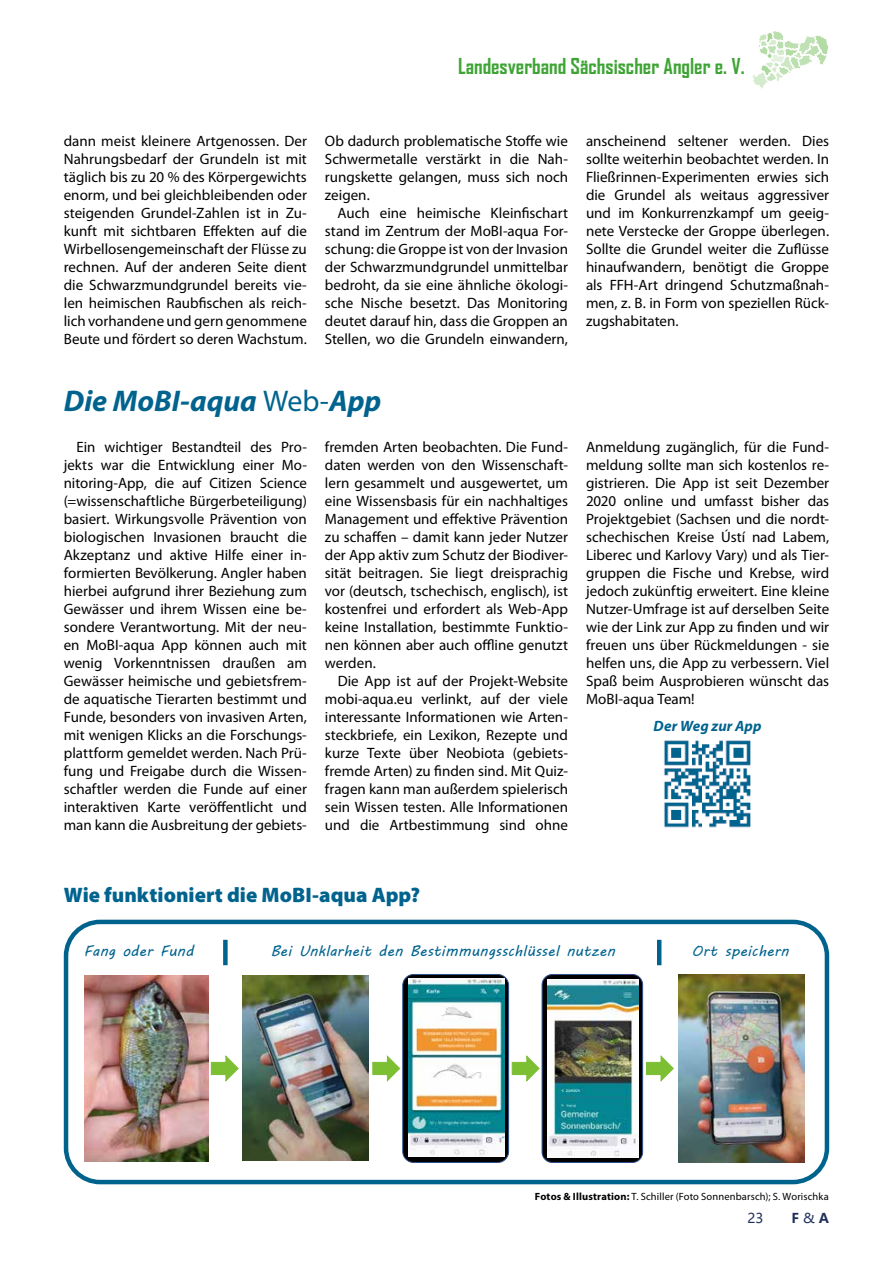
<style>
.page{position:relative;width:893px;height:1263px;background:#fff}
.page>*{position:absolute;margin:0;border:0;box-sizing:border-box;transform-origin:0 0}
.t1{font:italic 700 30px "Myriad Pro";color:#00638e}
.t2{font:700 21px "Agency FB";color:#3da434}
.t3{font:21px "Myriad Variable Concept";color:#00638e}
.t4{font:15px/18px "Myriad Pro";color:#000;text-align:justify}
.t5{font:15px "MV Boli";letter-spacing:.01em;color:#00638e}
.t6{font:italic 700 15px "Myriad Pro";letter-spacing:.01em;color:#00638e}
.t7{font:700 13.5px "Microsoft Ya Hei";color:#1d2e57}
.t8{font:13.5px "Microsoft Ya Hei";color:#1d2e57}
.t9{font:10.5px "Myriad Pro";letter-spacing:.01em;color:#000}
.s1{font-weight:400;font-style:normal}
.s2{font-weight:700}
.s3{font-family:"Myriad Variable Concept"}
.s4{font-weight:400}
</style>
<div class="page">
<svg style="left:752px;top:31px;width:77px;height:58px"></svg>
<img style="left:84px;top:975px;width:125px;height:186px">
<img style="left:678px;top:974px;width:127px;height:188px">
<img style="left:242px;top:975px;width:127px;height:186px">
<svg style="left:402px;top:974px;width:107px;height:189px;fill:#000"></svg>
<img style="left:408px;top:979px;width:96px;height:177px">
<svg style="left:211px;top:1055px;width:28px;height:27px"></svg>
<svg style="left:511px;top:1055px;width:29px;height:27px"></svg>
<svg style="left:372px;top:1055px;width:29px;height:27px"></svg>
<div style="left:542px;top:974px;width:101px;height:189px;background:#000;border:1px solid #2f528f;border-radius:10px"></div>
<img style="left:547px;top:979px;width:92px;height:178px">
<svg style="left:646px;top:1055px;width:28px;height:27px"></svg>
<div style="left:64px;top:920px;width:765px;height:264px;border:4px solid #00638e;border-radius:34px"></div>
<div style="left:223px;top:940px;width:5px;height:25px;background:#00638e"></div>
<hr style="left:657px;top:940px;width:4px;height:25px;background:#00638e">
<img style="left:664px;top:740px;width:87px;height:88px">
<h2 class="t2" style="left:458px;top:53px;width:288px">Landesverband Sächsischer Angler e. V.</h2>
<p class="t4" style="left:64px;top:132px;width:245px">dann meist kleinere Artgenossen. Der Nahrungsbedarf der Grundeln ist mit täglich bis zu 20 % des Körpergewichts enorm, und bei gleichbleibenden oder steigenden Grundel-Zahlen ist in Zu&shy;kunft mit sichtbaren Effekten auf die Wirbellosengemeinschaft der Flüsse zu rechnen. Auf der anderen Seite dient die Schwarzmundgrundel bereits vie&shy;len heimischen Raubfischen als reich&shy;lich vorhandene und gern genommene Beute und fördert so deren Wachstum.</p>
<p class="t4" style="left:325px;top:132px;width:245px">Ob dadurch problematische Stoffe wie Schwermetalle verstärkt in die Nah&shy;rungskette gelangen, muss sich noch zeigen.</p>
<p class="t4" style="left:325px;top:204px;width:245px;text-indent:13px">Auch eine heimische Kleinfischart stand im Zentrum der MoBI-aqua For&shy;schung: die Groppe ist von der Invasion der Schwarzmundgrundel unmittelbar bedroht, da sie eine ähnliche ökologi&shy;sche Nische besetzt. Das Monitoring deutet darauf hin, dass die Groppen an Stellen, wo die Grundeln einwandern,</p>
<p class="t4" style="left:586px;top:132px;width:245px">anscheinend seltener werden. Dies sollte weiterhin beobachtet werden. In Fließrinnen-Experimenten erwies sich die Grundel als weitaus aggressiver und im Konkurrenzkampf um geeig&shy;nete Verstecke der Groppe überlegen.<br>Sollte die Grundel weiter die Zuflüsse hinaufwandern, benötigt die Groppe als FFH-Art dringend Schutzmaßnah&shy;men, z. B. in Form von speziellen Rück&shy;zugshabitaten.</p>
<h1 class="t1" style="left:64px;top:381px;width:319px">Die MoBI-aqua <span class="s1">Web-</span>App</h1>
<p class="t4" style="left:64px;top:438px;width:245px;text-indent:13px">Ein wichtiger Bestandteil des Pro&shy;jekts war die Entwicklung einer Mo&shy;nitoring-App, die auf Citizen Science (=wissenschaftliche Bürgerbeteiligung) basiert. Wirkungsvolle Prävention von biologischen Invasionen braucht die Akzeptanz und aktive Hilfe einer in&shy;formierten Bevölkerung. Angler haben hierbei aufgrund ihrer Beziehung zum Gewässer und ihrem Wissen eine be&shy;sondere Verantwortung. Mit der neu&shy;en MoBI-aqua App können auch mit wenig Vorkenntnissen draußen am Gewässer heimische und gebietsfrem&shy;de aquatische Tierarten bestimmt und Funde, besonders von invasiven Arten, mit wenigen Klicks an die Forschungs&shy;plattform gemeldet werden. Nach Prü&shy;fung und Freigabe durch die Wissen&shy;schaftler werden die Funde auf einer interaktiven Karte veröffentlicht und man kann die Ausbreitung der gebiets-</p>
<p class="t4" style="left:325px;top:438px;width:245px">fremden Arten beobachten. Die Fund&shy;daten werden von den Wissenschaft&shy;lern gesammelt und ausgewertet, um eine Wissensbasis für ein nachhaltiges Management und effektive Prävention zu schaffen – damit kann jeder Nutzer der App aktiv zum Schutz der Biodiver&shy;sität beitragen. Sie liegt dreisprachig vor (deutsch, tschechisch, englisch), ist kostenfrei und erfordert als Web-App keine Installation, bestimmte Funktio&shy;nen können aber auch offline genutzt werden.</p>
<p class="t4" style="left:325px;top:672px;width:245px;text-indent:13px">Die App ist auf der Projekt-Website mobi-aqua.eu verlinkt, auf der viele interessante Informationen wie Arten&shy;steckbriefe, ein Lexikon, Rezepte und kurze Texte über Neobiota (gebiets&shy;fremde Arten) zu finden sind. Mit Quiz&shy;fragen kann man außerdem spielerisch sein Wissen testen. Alle Informationen und die Artbestimmung sind ohne</p>
<p class="t4" style="left:586px;top:438px;width:245px">Anmeldung zugänglich, für die Fund&shy;meldung sollte man sich kostenlos re&shy;gistrieren. Die App ist seit Dezember 2020 online und umfasst bisher das Projektgebiet (Sachsen und die nordt&shy;schechischen Kreise Ústí nad Labem, Liberec und Karlovy Vary) und als Tier&shy;gruppen die Fische und Krebse, wird jedoch zukünftig erweitert. Eine kleine Nutzer-Umfrage ist auf derselben Seite wie der Link zur App zu finden und wir freuen uns über Rückmeldungen - sie helfen uns, die App zu verbessern. Viel Spaß beim Ausprobieren wünscht das MoBI-aqua Team!</p>
<p class="t6" style="left:654px;top:716px;width:110px">Der Weg zur App</p>
<h2 class="t3" style="left:64px;top:882px;width:358px">Wie funktioniert die MoBI-aqua App?</h2>
<p class="t5" style="left:84px;top:940px;width:111px">Fang oder Fund</p>
<p class="t5" style="left:271px;top:940px;width:346px">Bei Unklarheit den Bestimmungsschlüssel nutzen</p>
<p class="t5" style="left:692px;top:940px;width:98px">Ort speichern</p>
<p class="t9" style="left:535px;top:1190px;width:295px"><span class="s2">Fotos &amp; Illustration:</span> T. Schiller (Foto Sonnenbarsch); S. <span class="s3">Worischka</span></p>
<p class="t8" style="left:748px;top:1209px;width:17px">23</p>
<p class="t7" style="left:792px;top:1209px;width:39px">F <span class="s4">&amp;</span> A</p>
</div>
